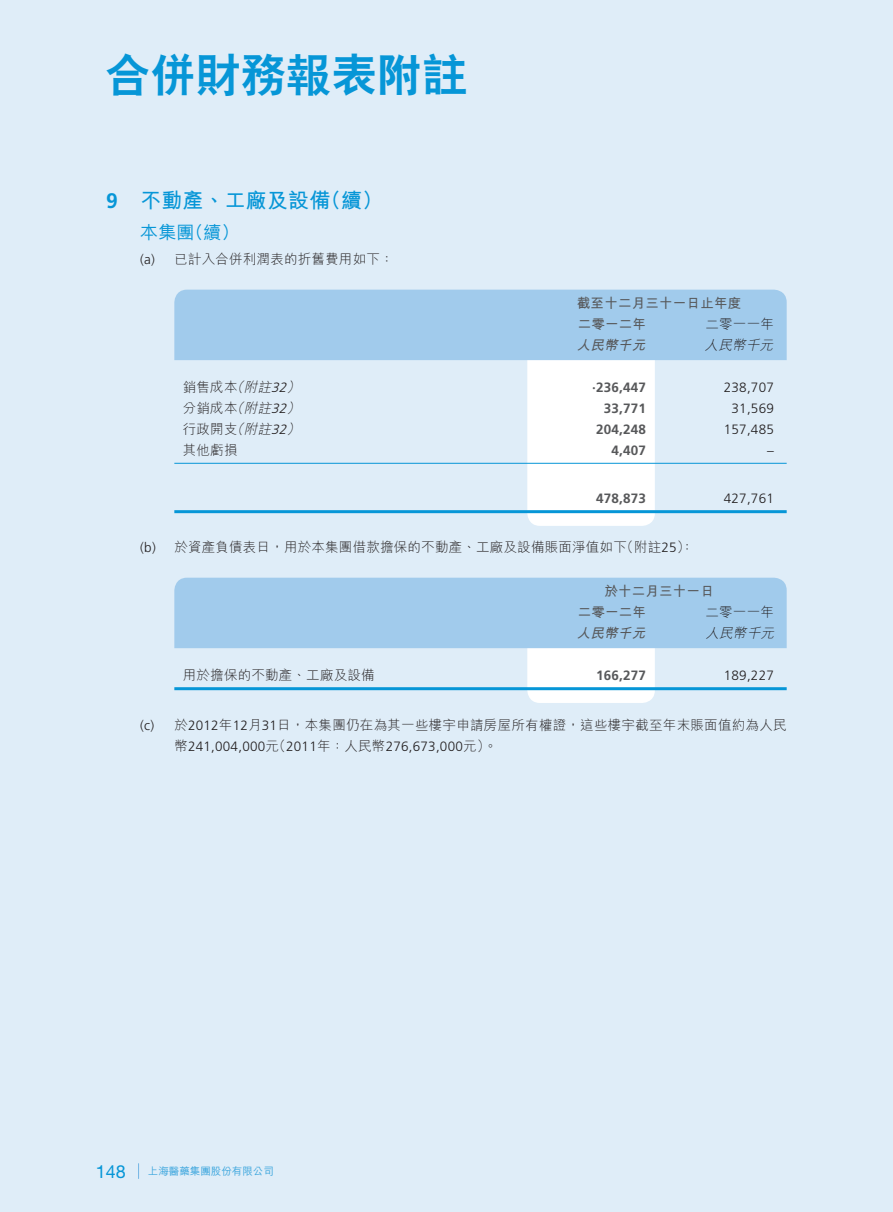
<style>
.page{position:relative;width:893px;height:1212px;background:#dfedf8}
.page>*{position:absolute;margin:0;border:0;box-sizing:border-box;transform-origin:0 0}
.t1{font:800 45px "C Hei 2 HK";letter-spacing:.005em;color:#0696d7}
.t2{font:700 21px "M Hei HK";letter-spacing:.005em;color:#0696d7}
.t3{font:500 18px "M Hei HK";color:#0696d7}
.t4{font:300 13.5px/21px "M Hei HK";letter-spacing:.015em;color:#231f20}
.t5{font:700 13.5px "Frutiger LT Std";letter-spacing:.015em;color:#57585a}
.t6{font:300 13.5px "Frutiger LT Std";letter-spacing:.015em;color:#231f20}
.t7{font:700 13.5px/21px "M Hei HK";letter-spacing:.015em;color:#57585a}
.t8{font:italic 700 13.5px "M Hei HK";color:#57585a}
.t9{font:italic 300 13.5px "M Hei HK";color:#231f20}
.t10{font:500 10.5px "M Hei HK";color:#3aa5dd}
.s1{font-family:"Frutiger LT Std"}
.s2{font-style:italic}
.s3{font-family:"Frutiger LT Std";font-style:italic}
.s4{font-family:"Helvetica Neue LT Std";font-weight:400;font-size:18px;color:#0696d7}
</style>
<div class="page">
<svg style="left:138px;top:1163px;width:1px;height:15px"></svg>
<svg style="left:174px;top:290px;width:613px;height:236px"></svg>
<hr style="left:174px;top:463px;width:613px;height:1px;background:#0696d7">
<hr style="left:174px;top:510px;width:613px;height:3px;background:#0696d7">
<svg style="left:174px;top:578px;width:613px;height:125px"></svg>
<hr style="left:174px;top:687px;width:613px;height:3px;background:#0696d7">
<p class="t1" style="left:105px;top:46px;width:364px">合併財務報表附註</p>
<p class="t2" style="left:106px;top:185px;width:278px"><span class="s1">9</span> 不動產、工廠及設備（續）</p>
<p class="t3" style="left:140px;top:219px;width:101px">本集團（續）</p>
<p class="t4" style="left:140px;top:248px;width:255px"><span class="s1">(a)</span> 已計入合併利潤表的折舊費用如下：</p>
<p class="t7" style="left:577px;top:291px;width:166px">截至十二月三十一日止年度二零一二年</p>
<p class="t4" style="left:705px;top:313px;width:70px">二零一一年</p>
<p class="t8" style="left:577px;top:335px;width:74px">人民幣千元</p>
<p class="t9" style="left:705px;top:335px;width:74px">人民幣千元</p>
<p class="t4" style="left:183px;top:376px;width:123px">銷售成本<span class="s2">（附註</span><span class="s3">32</span><span class="s2">）</span></p>
<p class="t5" style="left:592px;top:379px;width:56px">·236,447</p>
<p class="t6" style="left:724px;top:380px;width:52px">238,707</p>
<p class="t4" style="left:183px;top:397px;width:123px">分銷成本<span class="s2">（附註</span><span class="s3">32</span><span class="s2">）</span></p>
<p class="t5" style="left:604px;top:400px;width:44px">33,771</p>
<p class="t6" style="left:731px;top:401px;width:44px">31,569</p>
<p class="t4" style="left:183px;top:418px;width:123px">行政開支<span class="s2">（附註</span><span class="s3">32</span><span class="s2">）</span></p>
<p class="t5" style="left:596px;top:421px;width:52px">204,248</p>
<p class="t6" style="left:724px;top:422px;width:52px">157,485</p>
<p class="t4" style="left:183px;top:439px;width:56px">其他虧損</p>
<p class="t5" style="left:611px;top:442px;width:36px">4,407</p>
<p class="t6" style="left:767px;top:443px;width:8px">–</p>
<p class="t5" style="left:596px;top:490px;width:52px">478,873</p>
<p class="t6" style="left:724px;top:491px;width:52px">427,761</p>
<p class="t4" style="left:140px;top:536px;width:555px"><span class="s1">(b)</span> 於資產負債表日，用於本集團借款擔保的不動產、工廠及設備賬面淨值如下（附註<span class="s1">25</span>）：</p>
<p class="t7" style="left:578px;top:579px;width:138px;text-indent:27px">於十二月三十一日二零一二年</p>
<p class="t4" style="left:705px;top:601px;width:70px">二零一一年</p>
<p class="t8" style="left:577px;top:623px;width:74px">人民幣千元</p>
<p class="t9" style="left:705px;top:623px;width:74px">人民幣千元</p>
<p class="t4" style="left:183px;top:664px;width:193px">用於擔保的不動產、工廠及設備</p>
<p class="t5" style="left:596px;top:667px;width:52px">166,277</p>
<p class="t6" style="left:724px;top:668px;width:52px">189,227</p>
<p class="t4" style="left:174px;top:713px;width:614px;text-indent:-34px"><span class="s1">(c)</span> 於<span class="s1">2012</span>年<span class="s1">12</span>月<span class="s1">31</span>日，本集團仍在為其一些樓宇申請房屋所有權證，這些樓宇截至年末賬面值約為人民幣<span class="s1">241,004,000</span>元（<span class="s1">2011</span>年：人民幣<span class="s1">276,673,000</span>元）。</p>
<p class="t10" style="left:96px;top:1163px;width:180px"><span class="s4">148</span> 上海醫藥集團股份有限公司</p>
</div>
